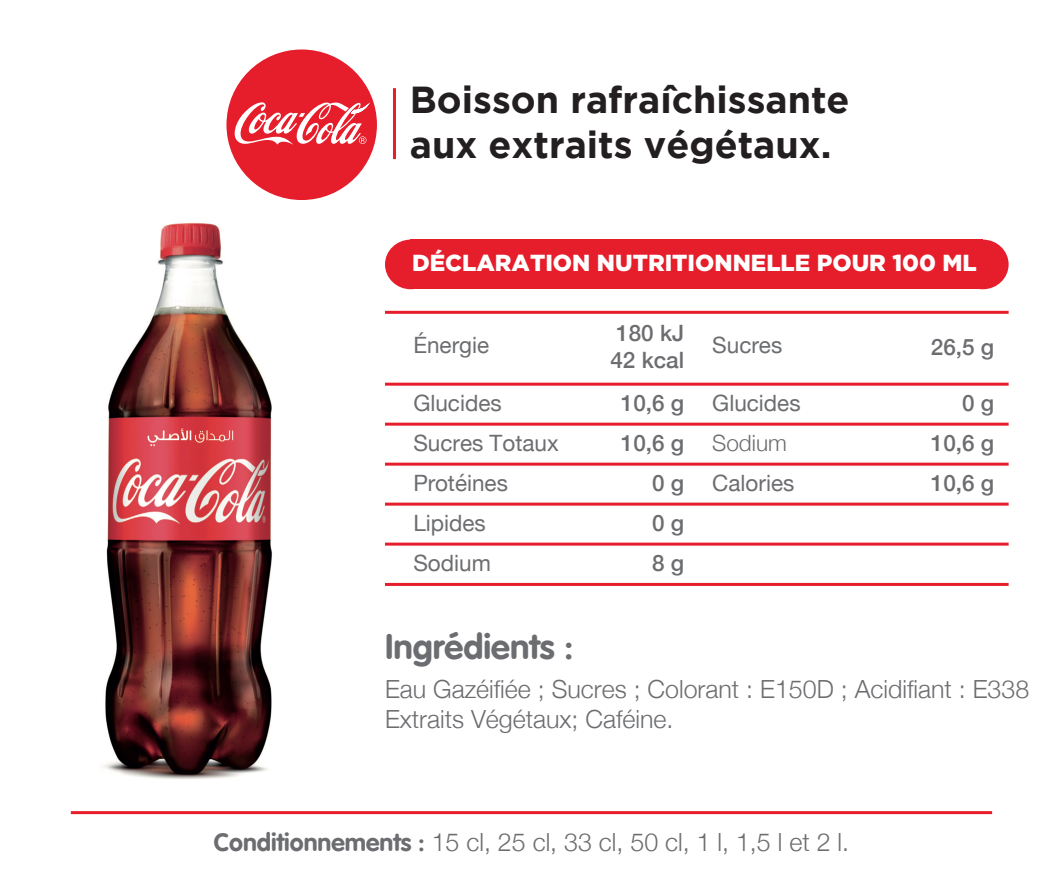
<style>
.page{position:relative;width:1063px;height:880px;background:#fff}
.page>*{position:absolute;margin:0;border:0;box-sizing:border-box;transform-origin:0 0}
.t1{font:700 37.5px/45px "Gotham";color:#231f20}
.t2{font:35px "VAG Rounded Bold";color:#6c6d70}
.t3{font:300 25px/30px "Helvetica Neue";color:#6c6d70}
.t4{font:900 23.25px "Gotham";color:#fff}
.t5{font:22.5px/40px "Helvetica Neue";color:#6c6d70}
.t6{font:500 22.5px/40px "Helvetica Neue";color:#6c6d70}
.t7{font:300 22.5px "Helvetica Neue";color:#6c6d70}
.s1{font-family:"VAG Rounded Bold";font-weight:400}
</style>
<div class="page">
<img style="left:102px;top:222px;width:170px;height:557px">
<hr style="left:71px;top:811px;width:921px;height:3px;background:#e61d2a">
<hr style="left:385px;top:311px;width:624px;height:3px;background:#e61d2a">
<hr style="left:385px;top:383px;width:624px;height:3px;background:#e61d2a">
<hr style="left:385px;top:423px;width:624px;height:3px;background:#e61d2a">
<hr style="left:385px;top:463px;width:624px;height:3px;background:#e61d2a">
<hr style="left:385px;top:502px;width:624px;height:3px;background:#e61d2a">
<hr style="left:385px;top:542px;width:624px;height:3px;background:#e61d2a">
<hr style="left:385px;top:583px;width:624px;height:3px;background:#e61d2a">
<div style="left:411px;top:240px;width:572px;height:49px;background:#e61d2a"></div>
<div style="left:385px;top:240px;width:51px;height:49px;background:#e61d2a;border-radius:50%"></div>
<div style="left:957px;top:240px;width:52px;height:49px;background:#e61d2a;border-radius:50%"></div>
<hr style="left:393px;top:88px;width:3px;height:71px;background:#e61d2a">
<svg style="left:225px;top:48px;width:153px;height:153px"></svg>
<div style="left:226px;top:49px;width:151px;height:151px;background:#e61d2a;border-radius:50%"></div>
<svg style="left:235px;top:102px;width:135px;height:43px"></svg>
<h1 class="t1" style="left:410px;top:76px;width:441px">Boisson rafraîchissante aux extraits végétaux.</h1>
<p class="t4" style="left:412px;top:249px;width:566px">DÉCLARATION NUTRITIONNELLE POUR 100 ML</p>
<p class="t5" style="left:413px;top:325px;width:77px">Énergie</p>
<p class="t5" style="left:413px;top:382px;width:147px">Glucides<br>Sucres Totaux<br>Protéines<br>Lipides</p>
<p class="t6" style="left:610px;top:319px;width:75px;line-height:27px">180 kJ<br>42 kcal</p>
<p class="t6" style="left:621px;top:382px;width:65px;text-align:right">10,6 g<br>10,6 g<br>0 g</p>
<p class="t6" style="left:652px;top:502px;width:34px">0 g</p>
<p class="t5" style="left:413px;top:542px;width:79px">Sodium</p>
<p class="t6" style="left:652px;top:542px;width:34px">8 g</p>
<p class="t5" style="left:712px;top:324px;width:71px">Sucres</p>
<p class="t5" style="left:712px;top:382px;width:90px">Glucides</p>
<p class="t7" style="left:712px;top:429px;width:76px">Sodium</p>
<p class="t5" style="left:712px;top:462px;width:84px">Calories</p>
<p class="t6" style="left:931px;top:326px;width:65px">26,5 g</p>
<p class="t6" style="left:931px;top:382px;width:65px;text-align:justify;text-indent:31px">0 g 10,6 g 10,6 g</p>
<h2 class="t2" style="left:385px;top:632px;width:190px">Ingrédients :</h2>
<p class="t3" style="left:385px;top:673px;width:646px">Eau Gazéifiée ; Sucres ; Colorant : E150D ; Acidifiant : E338<br>Extraits Végétaux; Caféine.</p>
<p class="t3" style="left:214px;top:826px;width:637px"><span class="s1">Conditionnements :</span> 15 cl, 25 cl, 33 cl, 50 cl, 1 l, 1,5 l et 2 l.</p>
</div>
